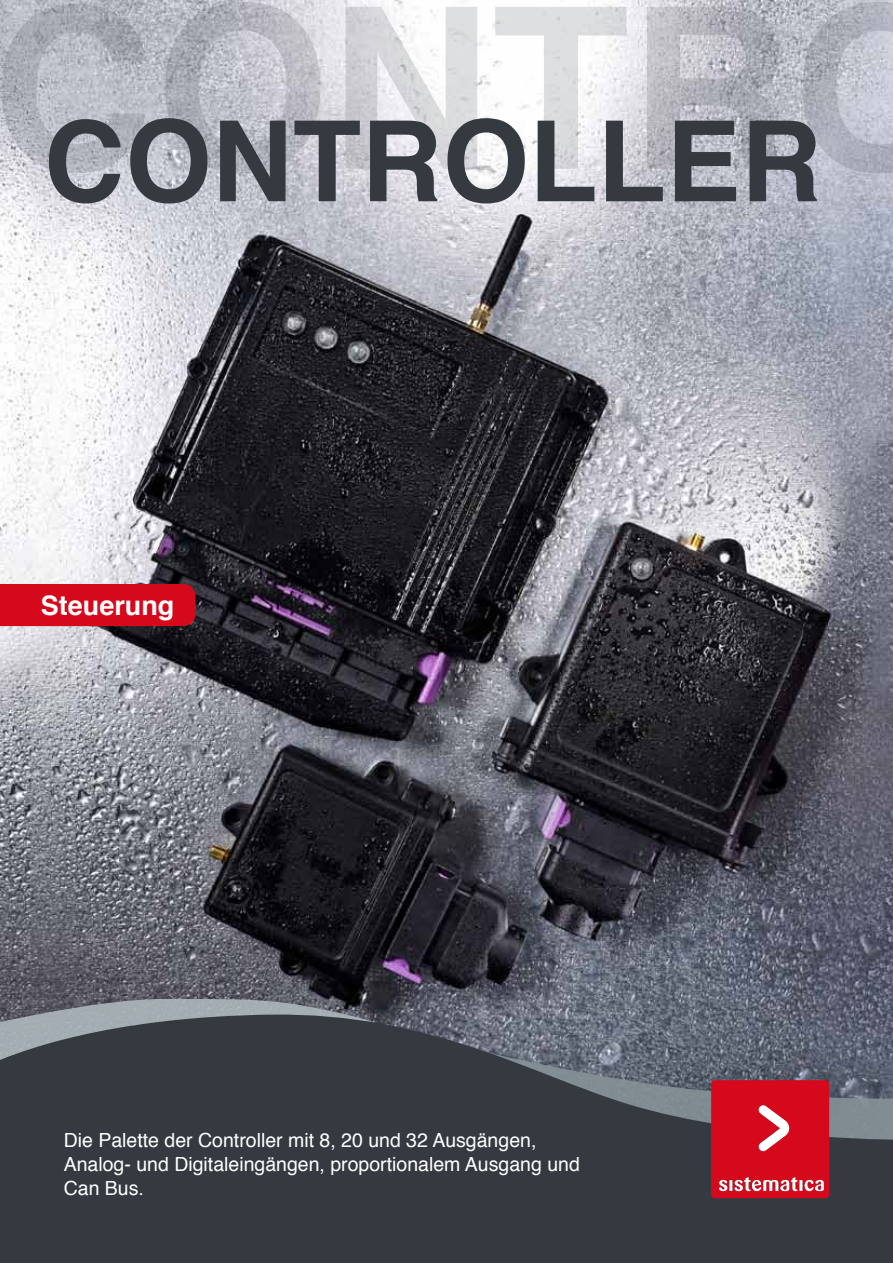
<style>
.page{position:relative;width:893px;height:1263px;background:#fff}
.page>*{position:absolute;margin:0;border:0;box-sizing:border-box;transform-origin:0 0}
.t1{font:700 225px "Helvetica";color:#343a3f}
.t2{font:700 112.05px "Helvetica";color:#343a3f}
.t3{font:700 27px "Helvetica";color:#fff}
.t4{font:19.5px/24px "Helvetica";color:#fff}
</style>
<div class="page">
<img style="left:0;top:0;width:893px;height:1013px">
<div style="left:0;top:584px;width:196px;height:42px;background:#d6091c"></div>
<svg style="left:0;top:999px;width:372px;height:14px;background:#81868e"></svg>
<svg style="left:0;top:1013px;width:893px;height:250px;background:#3f454b"></svg>
<svg style="left:711px;top:1080px;width:118px;height:118px;background:#d71e30"></svg>
<h1 class="t1" style="left:-8px;top:-92px;width:976px">CONTRO</h1>
<h2 class="t2" style="left:44px;top:71px;width:779px">CONTROLLER</h2>
<h3 class="t3" style="left:41px;top:584px;width:135px">STEUERUNG</h3>
<p class="t4" style="left:64px;top:1129px;width:518px">Die Palette der Controller mit 8, 20 und 32 Ausgängen,<br>Analog- und Digitaleingängen, proportionalem Ausgang und<br>Can Bus.</p>
</div>
